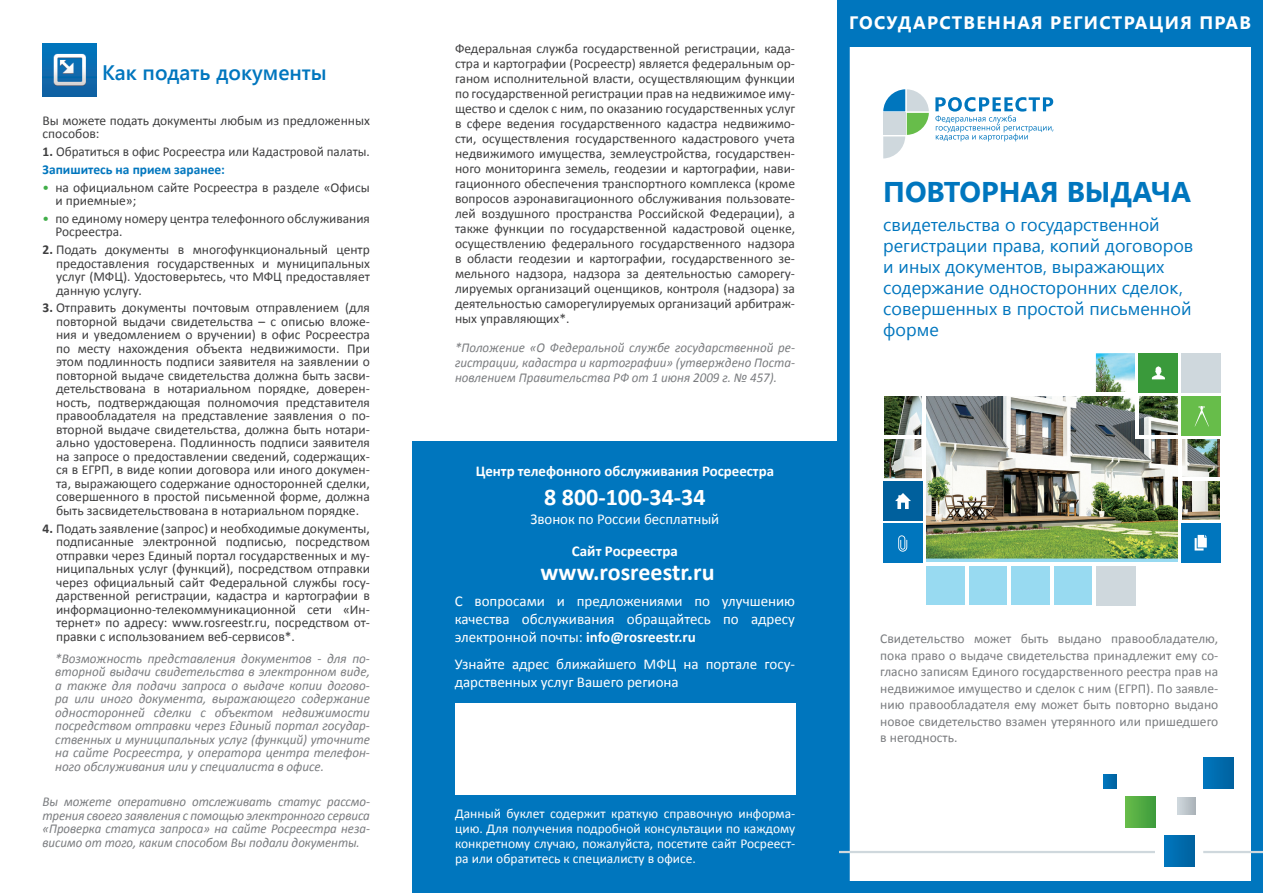
<style>
.page{position:relative;width:1263px;height:893px;background:#fff}
.page>*{position:absolute;margin:0;border:0;box-sizing:border-box;transform-origin:0 0}
.Paragraph_Style_1{font:700 28.5px "Segoe UI";color:#0076be}
.Заг_1{font:700 24px "Calibri";color:#fff}
.Заг_1-2{font:600 21px "Segoe UI";color:#0076be}
.Заг_1-3{font:18px/21px "Segoe UI";color:#0076be}
.Заг_1-4{font:700 18px "Segoe UI";letter-spacing:.07em;color:#fff}
.Заг_1-5{font:15px/18px "Calibri";color:#fff;text-align:justify}
.Заг_1-6{font:700 15px "Calibri";color:#fff}
.Paragraph_Style_2{font:13.5px/13.5px "Calibri";color:#3e3e3f;text-align:justify}
.podpis{font:italic 13.5px/13.5px "Calibri";color:#7a7c7f;text-align:justify}
.podpis-2{font:italic 13.5px/13.5px "Calibri";color:#7a7c7f;text-align:justify;scale:.96 1}
.Paragraph_Style_2-2{font:13.5px/16.5px "Calibri";color:#7a7c7f;text-align:justify}
.t1{font:13.5px/15px "Calibri";color:#fff;text-align:justify}
.List{font:13.5px/13.5px "Calibri";color:#3e3e3f}
.Pod-podzag{font:700 13.5px "Calibri";color:#0076be}
.s1{font-weight:700}
.s2{color:#40ae49}
</style>
<div class="page">
<img style="left:43px;top:43px;width:53px;height:54px">
<div style="left:838px;top:0;width:425px;height:893px;border:12px solid #0076be"></div>
<div style="left:848px;top:7px;width:405px;height:40px;background:#0076be"></div>
<svg style="left:1103px;top:757px;width:131px;height:110px"></svg>
<svg style="left:1177px;top:797px;width:18px;height:18px"></svg>
<svg style="left:883px;top:89px;width:46px;height:69px"></svg>
<div style="left:883px;top:113px;width:22px;height:22px;background:#cfd8dd"></div>
<svg style="left:935px;top:97px;width:118px;height:44px"></svg>
<hr style="left:1203px;top:851px;width:60px;height:2px;background:#cfd8dd">
<hr style="left:838px;top:851px;width:317px;height:2px;background:#cfd8dd">
<div style="left:412px;top:441px;width:426px;height:452px;background:#0076be"></div>
<div style="left:455px;top:703px;width:340px;height:91px;background:#fff"></div>
<svg style="left:926px;top:559px;width:252px;height:46px;fill:#98daf1"></svg>
<img style="left:884px;top:353px;width:336px;height:206px">
<hr style="left:882px;top:393px;width:339px;height:3px;background:#fff">
<hr style="left:882px;top:435px;width:43px;height:3px;background:#fff">
<hr style="left:1135px;top:435px;width:86px;height:3px;background:#fff">
<hr style="left:1180px;top:478px;width:41px;height:3px;background:#fff">
<hr style="left:1180px;top:520px;width:41px;height:3px;background:#fff">
<hr style="left:882px;top:563px;width:339px;height:3px;background:#fff">
<hr style="left:923px;top:393px;width:3px;height:214px;background:#fff">
<hr style="left:965px;top:564px;width:3px;height:43px;background:#fff">
<hr style="left:1008px;top:564px;width:3px;height:43px;background:#fff">
<hr style="left:1050px;top:564px;width:3px;height:43px;background:#fff">
<hr style="left:1093px;top:564px;width:3px;height:43px;background:#fff">
<hr style="left:1135px;top:353px;width:3px;height:84px;background:#fff">
<hr style="left:1178px;top:353px;width:3px;height:254px;background:#fff">
<div style="left:883px;top:481px;width:40px;height:40px;background:#00609d"></div>
<svg style="left:895px;top:493px;width:16px;height:16px"></svg>
<div style="left:883px;top:523px;width:40px;height:40px;background:#0076be"></div>
<svg style="left:898px;top:535px;width:9px;height:17px"></svg>
<div style="left:1139px;top:353px;width:39px;height:40px;background:#3a9a3b"></div>
<div style="left:1181px;top:353px;width:40px;height:40px;background:#cfd8dd"></div>
<div style="left:1181px;top:396px;width:40px;height:39px;background:#67bd4a"></div>
<div style="left:1181px;top:523px;width:40px;height:40px;background:#0076be"></div>
<svg style="left:1152px;top:366px;width:13px;height:13px"></svg>
<svg style="left:1194px;top:535px;width:13px;height:15px"></svg>
<svg style="left:1195px;top:406px;width:14px;height:20px"></svg>
<div style="left:1096px;top:566px;width:40px;height:40px;background:#cfd8dd"></div>
<p class="Заг_1-2" style="left:102px;top:57px;width:226px">Как подать документы</p>
<p class="Paragraph_Style_2" style="left:43px;top:114px;width:329px">Вы можете подать документы любым из предложенных способов:</p>
<p class="Paragraph_Style_2" style="left:43px;top:145px;width:329px"><span class="s1">1.</span> Обратиться в офис Росреестра или Кадастровой палаты.</p>
<p class="Pod-podzag" style="left:43px;top:161px;width:184px">Запишитесь на прием заранее:</p>
<p class="List" style="left:55px;top:180px;width:316px;text-indent:-13px"><span class="s2">•</span> на официальном сайте Росреестра в разделе «Офисы и приемные»;</p>
<p class="List" style="left:55px;top:212px;width:316px;text-indent:-13px"><span class="s2">•</span> по единому номеру центра телефонного обслуживания<br>Росреестра.</p>
<p class="Paragraph_Style_2" style="left:56px;top:243px;width:315px;text-indent:-14px"><span class="s1">2.</span> Подать документы в многофункциональный центр предоставления государственных и муниципальных услуг (МФЦ). Удостоверьтесь, что МФЦ предоставляет данную услугу.</p>
<p class="Paragraph_Style_2" style="left:56px;top:301px;width:315px;text-indent:-14px"><span class="s1">3.</span> Отправить документы почтовым отправлением (для повторной выдачи свидетельства – с описью вложе&shy;ния и уведомлением о вручении) в офис Росреестра по месту нахождения объекта недвижимости. При этом подлинность подписи заявителя на заявлении о повторной выдаче свидетельства должна быть засви&shy;детельствована в нотариальном порядке, доверен&shy;ность, подтверждающая полномочия представителя правообладателя на представление заявления о по&shy;вторной выдаче свидетельства, должна быть нотари&shy;ально удостоверена. Подлинность подписи заявителя на запросе о предоставлении сведений, содержащих&shy;ся в ЕГРП, в виде копии договора или иного докумен&shy;та, выражающего содержание односторонней сделки, совершенного в простой письменной форме, должна быть засвидетельствована в нотариальном порядке.</p>
<p class="Paragraph_Style_2" style="left:56px;top:522px;width:315px;text-indent:-14px"><span class="s1">4.</span> Подать заявление (запрос) и необходимые документы, подписанные электронной подписью, посредством отправки через Единый портал государственных и му&shy;ниципальных услуг (функций), посредством отправки через официальный сайт Федеральной службы госу&shy;дарственной регистрации, кадастра и картографии в информационно-телекоммуникационной сети «Ин&shy;тернет» по адресу: www.rosreestr.ru, посредством от&shy;правки с использованием веб-сервисов*.</p>
<p class="podpis" style="left:55px;top:651px;width:316px">*Возможность представления документов - для по&shy;вторной выдачи свидетельства в электронном виде, а также для подачи запроса о выдаче копии догово&shy;ра или иного документа, выражающего содержание односторонней сделки с объектом недвижимости посредством отправки через Единый портал государ&shy;ственных и муниципальных услуг (функций) уточните на сайте Росреестра, у оператора центра телефон&shy;ного обслуживания или у специалиста в офисе.</p>
<p class="podpis-2" style="left:43px;top:794px;width:343px">Вы можете оперативно отслеживать статус рассмо&shy;трения своего заявления с помощью электронного сервиса «Проверка статуса запроса» на сайте Росреестра неза&shy;висимо от того, каким способом Вы подали документы.</p>
<p class="Paragraph_Style_2" style="left:455px;top:41px;width:342px;line-height:15px">Федеральная служба государственной регистрации, када&shy;стра и картографии (Росреестр) является федеральным ор&shy;ганом исполнительной власти, осуществляющим функции по государственной регистрации прав на недвижимое иму&shy;щество и сделок с ним, по оказанию государственных услуг в сфере ведения государственного кадастра недвижимо&shy;сти, осуществления государственного кадастрового учета недвижимого имущества, землеустройства, государствен&shy;ного мониторинга земель, геодезии и картографии, нави&shy;гационного обеспечения транспортного комплекса (кроме вопросов аэронавигационного обслуживания пользовате&shy;лей воздушного пространства Российской Федерации), а также функции по государственной кадастровой оценке, осуществлению федерального государственного надзора в области геодезии и картографии, государственного зе&shy;мельного надзора, надзора за деятельностью саморегу&shy;лируемых организаций оценщиков, контроля (надзора) за деятельностью саморегулируемых организаций арбитраж&shy;ных управляющих*.</p>
<p class="podpis-2" style="left:455px;top:340px;width:356px;line-height:15px">*Положение «О Федеральной службе государственной ре&shy;гистрации, кадастра и картографии» (утверждено Поста&shy;новлением Правительства РФ от 1 июня 2009 г. № 457).</p>
<p class="Заг_1-6" style="left:476px;top:461px;width:300px">Центр телефонного обслуживания Росреестра</p>
<p class="Заг_1" style="left:544px;top:482px;width:163px">8 800-100-34-34</p>
<p class="Заг_1-5" style="left:530px;top:510px;width:190px">Звонок по России бесплатный</p>
<p class="Заг_1-6" style="left:572px;top:541px;width:107px">Сайт Росреестра</p>
<p class="Заг_1" style="left:541px;top:556px;width:175px">www.rosreestr.ru</p>
<p class="Заг_1-5" style="left:455px;top:592px;width:342px">С вопросами и предложениями по улучшению качества обслуживания обращайтесь по адресу электронной почты: <span class="s1">info@rosreеstr.ru</span></p>
<p class="Заг_1-5" style="left:455px;top:655px;width:342px">Узнайте адрес ближайшего МФЦ на портале госу&shy;дарственных услуг Вашего региона</p>
<p class="t1" style="left:455px;top:806px;width:342px">Данный буклет содержит краткую справочную информа&shy;цию. Для получения подробной консультации по каждому конкретному случаю, пожалуйста, посетите сайт Росреест&shy;ра или обратитесь к специалисту в офисе.</p>
<p class="Заг_1-4" style="left:849px;top:9px;width:403px">ГОСУДАРСТВЕННАЯ РЕГИСТРАЦИЯ ПРАВ</p>
<p class="Paragraph_Style_1" style="left:883px;top:171px;width:310px">ПОВТОРНАЯ ВЫДАЧА</p>
<p class="Заг_1-3" style="left:883px;top:213px;width:312px">свидетельства о государственной регистрации права, копий договоров и иных документов, выражающих содержание односторонних сделок, совершенных в простой письменной форме</p>
<p class="Paragraph_Style_2-2" style="left:880px;top:630px;width:340px">Свидетельство может быть выдано правообладателю, пока право о выдаче свидетельства принадлежит ему со&shy;гласно записям Единого государственного реестра прав на недвижимое имущество и сделок с ним (ЕГРП). По заявле&shy;нию правообладателя ему может быть повторно выдано новое свидетельство взамен утерянного или пришедшего в негодность.</p>
</div>
